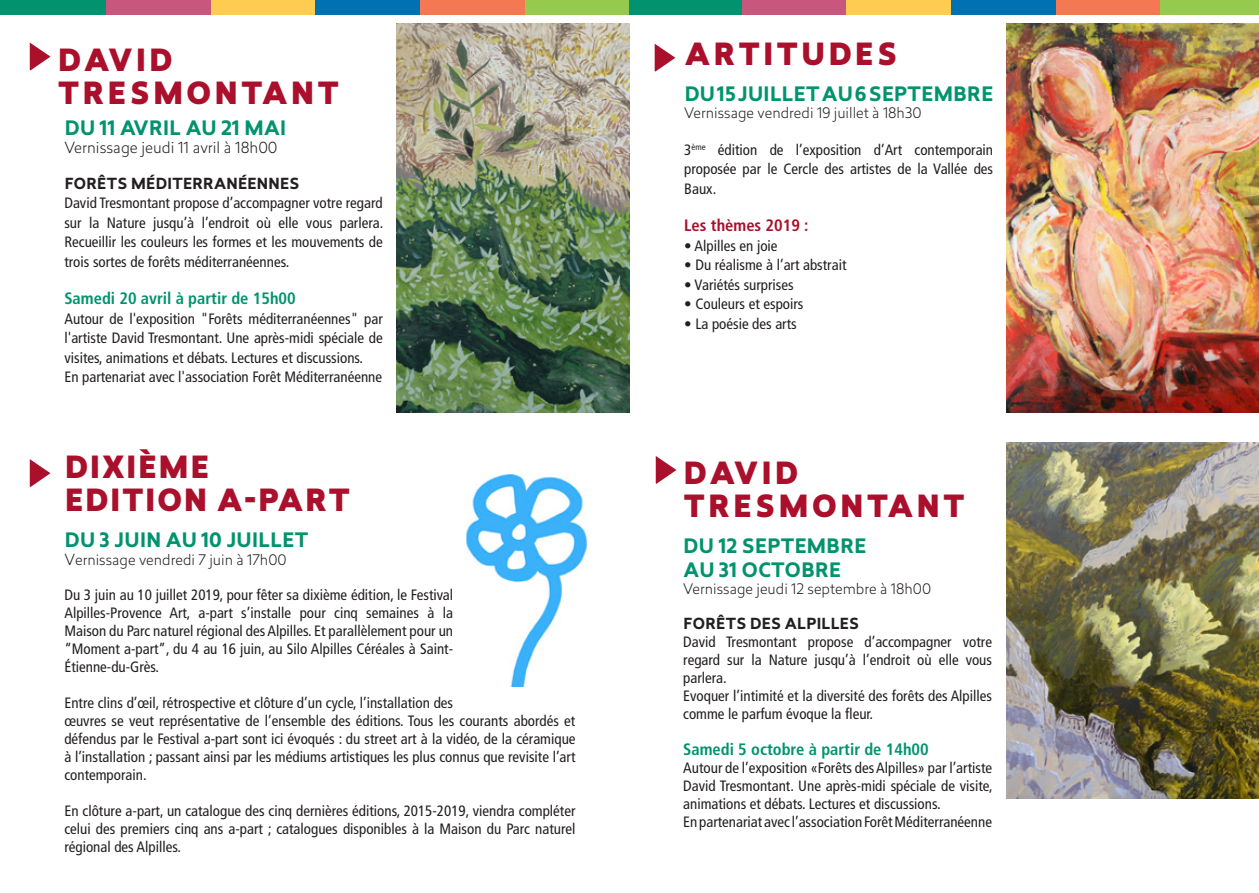
<style>
.page{position:relative;width:1259px;height:893px;background:#fff}
.page>*{position:absolute;margin:0;border:0;box-sizing:border-box;transform-origin:0 0}
.t1{font:900 30px "Revisal";letter-spacing:.12em;color:#aa0f2b}
.t2{font:900 30px "Revisal";letter-spacing:.07em;color:#aa0f2b}
.t3{font:700 19.5px "Revisal";letter-spacing:.02em;color:#00936e}
.t4{font:700 condensed 16.5px "Frutiger LT Std";color:#00936e}
.t5{font:700 condensed 16.5px "Frutiger LT Std";color:#aa0f2b}
.t6{font:condensed 15px/18px "Frutiger LT Std";color:#231f20;text-align:justify}
.t7{font:700 15px "Revisal";letter-spacing:.02em;color:#231f20}
.t8{font:300 15px "Revisal";color:#231f20}
.t9{font:300 14.25px "Revisal";color:#231f20}
.s1{font-size:15px}
</style>
<div class="page">
<img style="left:396px;top:24px;width:233px;height:388px">
<img style="left:1007px;top:24px;width:252px;height:388px">
<img style="left:1007px;top:442px;width:252px;height:356px">
<div style="left:210px;top:0;width:105px;height:15px;background:#fecc4e"></div>
<div style="left:315px;top:0;width:105px;height:15px;background:#0072b4"></div>
<div style="left:420px;top:0;width:105px;height:15px;background:#f47953"></div>
<div style="left:524px;top:0;width:105px;height:15px;background:#96ca4e"></div>
<div style="left:106px;top:0;width:104px;height:15px;background:#c8577e"></div>
<div style="left:0;top:0;width:106px;height:15px;background:#00936e"></div>
<div style="left:846px;top:0;width:105px;height:15px;background:#fecc4e"></div>
<div style="left:951px;top:0;width:104px;height:15px;background:#0072b4"></div>
<div style="left:1055px;top:0;width:105px;height:15px;background:#f47953"></div>
<div style="left:1160px;top:0;width:99px;height:15px;background:#96ca4e"></div>
<div style="left:741px;top:0;width:105px;height:15px;background:#c8577e"></div>
<div style="left:629px;top:0;width:112px;height:15px;background:#00936e"></div>
<svg style="left:30px;top:43px;width:20px;height:27px"></svg>
<svg style="left:654px;top:44px;width:21px;height:27px"></svg>
<svg style="left:656px;top:456px;width:20px;height:28px"></svg>
<img style="left:466px;top:474px;width:121px;height:212px">
<svg style="left:30px;top:459px;width:20px;height:28px"></svg>
<p class="t1" style="left:58px;top:38px;width:116px">DAVID</p>
<p class="t1" style="left:58px;top:71px;width:282px">TRESMONTANT</p>
<p class="t3" style="left:65px;top:114px;width:223px">DU 11 AVRIL AU 21 MAI</p>
<p class="t8" style="left:64px;top:137px;width:215px">Vernissage jeudi 11 avril à 18h00</p>
<p class="t7" style="left:65px;top:173px;width:236px">FORÊTS MÉDITERRANÉENNES</p>
<p class="t6" style="left:64px;top:193px;width:320px;line-height:19.5px">David Tresmontant propose d’accompagner votre regard sur la Nature jusqu’à l’endroit où elle vous parlera.<br>Recueillir les couleurs les formes et les mouvements de trois sortes de forêts méditerranéennes.</p>
<p class="t4" style="left:64px;top:289px;width:233px">Samedi 20 avril à partir de 15h00</p>
<p class="t6" style="left:64px;top:309px;width:320px;line-height:19.5px">Autour de l'exposition "Forêts méditerranéennes" par l'artiste David Tresmontant. Une après-midi spéciale de visites, animations et débats. Lectures et discussions.</p>
<p class="t6" style="left:64px;top:368px;width:319px">En partenariat avec l'association Forêt Méditerranéenne</p>
<p class="t2" style="left:65px;top:446px;width:146px">DIXIÈME</p>
<p class="t2" style="left:65px;top:479px;width:286px">EDITION A-PART</p>
<p class="t3" style="left:65px;top:525px;width:245px">DU 3 JUIN AU 10 JUILLET</p>
<p class="t9" style="left:64px;top:549px;width:224px"><span class="s1">V</span>ernissage vendredi 7 juin à 17h00</p>
<p class="t6" style="left:64px;top:586px;width:390px">Du 3 juin au 10 juillet 2019, pour fêter sa dixième édition, le Festival Alpilles-Provence Art, a-part s’installe pour cinq semaines à la Maison du Parc naturel régional des Alpilles. Et parallèlement pour un “Moment a-part”, du 4 au 16 juin, au Silo Alpilles Céréales à Saint-Étienne-du-Grès.</p>
<p class="t6" style="left:64px;top:694px;width:513px;text-align:left">Entre clins d’œil, rétrospective et clôture d’un cycle, l’installation des<br>œuvres se veut représentative de l’ensemble des éditions. Tous les courants abordés et défendus par le Festival a-part sont ici évoqués : du street art à la vidéo, de la céramique à l’installation ; passant ainsi par les médiums artistiques les plus connus que revisite l’art contemporain.</p>
<p class="t6" style="left:64px;top:802px;width:512px">En clôture a-part, un catalogue des cinq dernières éditions, 2015-2019, viendra compléter celui des premiers cinq ans a-part ; catalogues disponibles à la Maison du Parc naturel régional des Alpilles.</p>
<p class="t1" style="left:685px;top:32px;width:214px">ARTITUDES</p>
<p class="t3" style="left:684px;top:80px;width:310px">DU 15 JUILLET AU 6 SEPTEMBRE</p>
<p class="t9" style="left:684px;top:103px;width:239px">Vernissage vendredi 19 juillet à 18h30</p>
<p class="t6" style="left:684px;top:140px;width:310px;line-height:19.5px">3<sup>ème</sup> édition de l’exposition d’Art contemporain proposée par le Cercle des artistes de la Vallée des Baux.</p>
<p class="t5" style="left:684px;top:216px;width:126px">Les thèmes 2019 :</p>
<p class="t6" style="left:684px;top:237px;width:95px">• Alpilles en joie</p>
<p class="t6" style="left:684px;top:256px;width:164px">• Du réalisme à l’art abstrait</p>
<p class="t6" style="left:684px;top:276px;width:111px">• Variétés surprises</p>
<p class="t6" style="left:684px;top:295px;width:121px">• Couleurs et espoirs</p>
<p class="t6" style="left:684px;top:315px;width:114px">• La poésie des arts</p>
<p class="t1" style="left:684px;top:451px;width:116px">DAVID</p>
<p class="t1" style="left:684px;top:484px;width:282px">TRESMONTANT</p>
<p class="t3" style="left:683px;top:532px;width:184px">DU 12 SEPTEMBRE</p>
<p class="t3" style="left:683px;top:556px;width:159px">AU 31 OCTOBRE</p>
<p class="t9" style="left:683px;top:579px;width:249px">Vernissage jeudi 12 septembre à 18h00</p>
<p class="t7" style="left:683px;top:613px;width:177px">FORÊTS DES ALPILLES</p>
<p class="t6" style="left:683px;top:633px;width:310px">David Tresmontant propose d’accompagner votre regard sur la Nature jusqu’à l’endroit où elle vous parlera.</p>
<p class="t6" style="left:683px;top:687px;width:310px">Evoquer l’intimité et la diversité des forêts des Alpilles comme le parfum évoque la fleur.</p>
<p class="t4" style="left:683px;top:740px;width:247px">Samedi 5 octobre à partir de 14h00</p>
<p class="t6" style="left:683px;top:759px;width:311px">Autour de l’exposition «Forêts des Alpilles» par l’artiste David Tresmontant. Une après-midi spéciale de visite, animations et débats. Lectures et discussions.</p>
<p class="t6" style="left:683px;top:813px;width:310px">En partenariat avec l’association Forêt Méditerranéenne</p>
</div>
